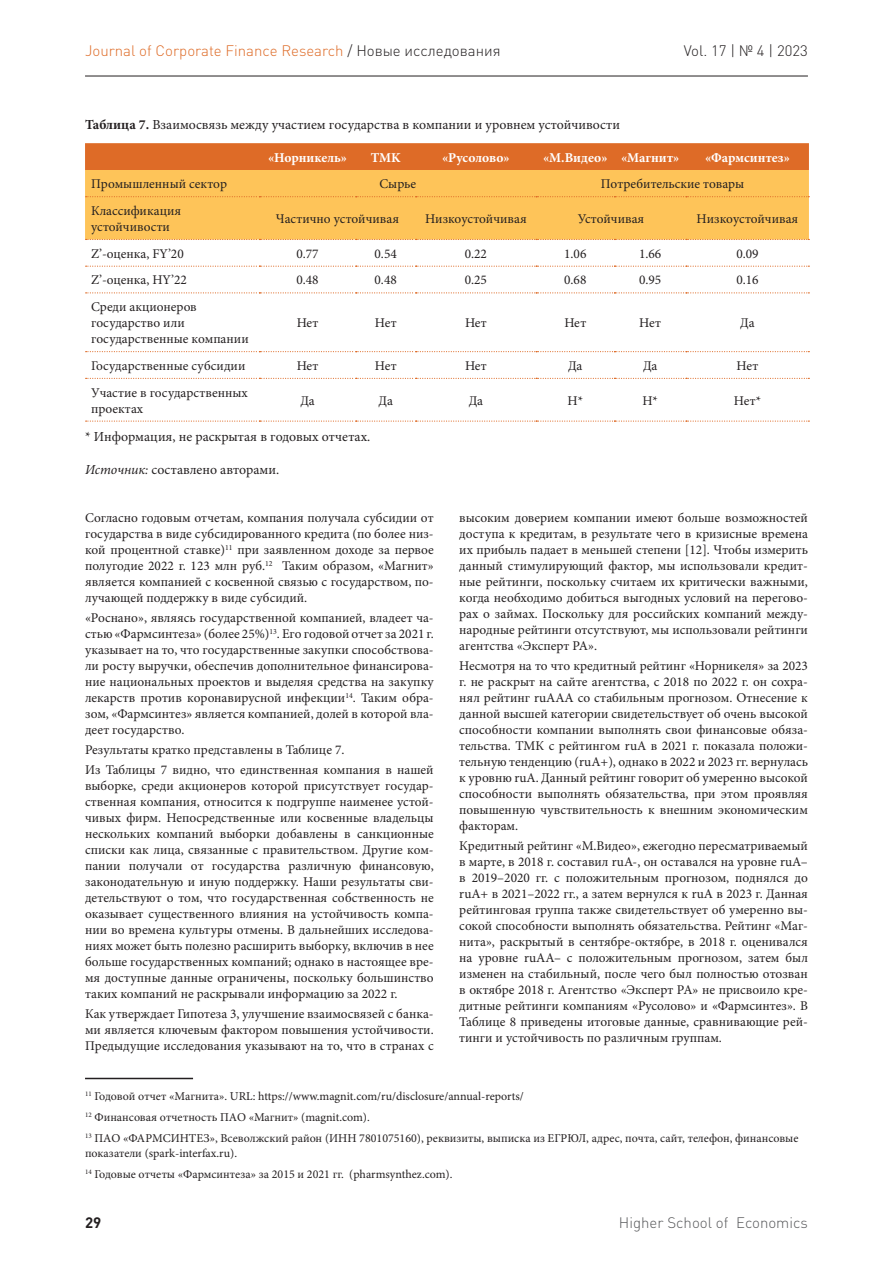
<style>
.page{position:relative;width:893px;height:1263px;background:#fff}
.page>*{position:absolute;margin:0;border:0;box-sizing:border-box;transform-origin:0 0}
.t1{font:300 15px "DIN Pro";color:#de6b27}
.t2{font:300 15px "DIN Pro";color:#57585a}
.t3{font:300 15px "DIN Pro";color:#231f20}
.t4{font:700 15px "DIN Pro";color:#231f20}
.Название_таблицы_rus{font:13.8px "Minion Pro";color:#231f20}
.источник_copy{font:13.8px "Minion Pro";color:#231f20}
.ТАБЛИЦА_ЗАГ{font:700 13.5px "Minion Pro";color:#fff}
.Текст_РУС_Курдюков{font:13.35px/16px "Minion Pro";color:#231f20;text-align:justify}
.сноска{font:12px/14.4px "Minion Pro";color:#231f20}
.s1{color:#231f20}
.s2{font-weight:700}
.s3{font-style:italic}
</style>
<div class="page">
<hr style="left:85px;top:76px;width:723px;height:1px;background:#231f20">
<div style="left:85px;top:143px;width:724px;height:27px;background:#de6b27"></div>
<div style="left:85px;top:170px;width:724px;height:69px;background:#fec459"></div>
<svg style="left:86px;top:196px;width:723px;height:1px"></svg>
<svg style="left:86px;top:239px;width:723px;height:1px"></svg>
<svg style="left:86px;top:266px;width:723px;height:1px"></svg>
<svg style="left:86px;top:292px;width:723px;height:1px"></svg>
<svg style="left:86px;top:351px;width:723px;height:1px"></svg>
<svg style="left:86px;top:378px;width:723px;height:1px"></svg>
<svg style="left:86px;top:420px;width:723px;height:2px"></svg>
<hr style="left:85px;top:1078px;width:108px;height:1px;background:#231f20">
<p class="t1" style="left:85px;top:40px;width:417px">Journal of Corporate Finance Research <span class="s1">/ Новые исследования</span></p>
<p class="t3" style="left:684px;top:40px;width:126px">Vol. 17 | № 4 | 2023</p>
<p class="Название_таблицы_rus" style="left:85px;top:115px;width:536px"><span class="s2">Таблица 7.</span> Взаимосвязь между участием государства в компании и уровнем устойчивости</p>
<p class="ТАБЛИЦА_ЗАГ" style="left:268px;top:148px;width:81px">«Норникель»</p>
<p class="ТАБЛИЦА_ЗАГ" style="left:371px;top:148px;width:32px">TMK</p>
<p class="ТАБЛИЦА_ЗАГ" style="left:442px;top:148px;width:69px">«Русолово»</p>
<p class="ТАБЛИЦА_ЗАГ" style="left:543px;top:148px;width:66px">«М.Видео»</p>
<p class="ТАБЛИЦА_ЗАГ" style="left:621px;top:148px;width:60px">«Магнит»</p>
<p class="ТАБЛИЦА_ЗАГ" style="left:705px;top:148px;width:86px">«Фармсинтез»</p>
<p class="Текст_РУС_Курдюков" style="left:91px;top:176px;width:137px">Промышленный сектор</p>
<p class="Текст_РУС_Курдюков" style="left:379px;top:176px;width:38px">Сырье</p>
<p class="Текст_РУС_Курдюков" style="left:601px;top:176px;width:145px">Потребительские товары</p>
<p class="Текст_РУС_Курдюков" style="left:91px;top:203px;width:92px">Классификация устойчивости</p>
<p class="Текст_РУС_Курдюков" style="left:276px;top:211px;width:125px">Частично устойчивая</p>
<p class="Текст_РУС_Курдюков" style="left:425px;top:211px;width:103px">Низкоустойчивая</p>
<p class="Текст_РУС_Курдюков" style="left:578px;top:211px;width:68px">Устойчивая</p>
<p class="Текст_РУС_Курдюков" style="left:697px;top:211px;width:103px">Низкоустойчивая</p>
<p class="Текст_РУС_Курдюков" style="left:91px;top:245px;width:94px">Z’-оценка, FY’20</p>
<p class="Текст_РУС_Курдюков" style="left:296px;top:245px;width:24px">0.77</p>
<p class="Текст_РУС_Курдюков" style="left:375px;top:245px;width:24px">0.54</p>
<p class="Текст_РУС_Курдюков" style="left:465px;top:245px;width:24px">0.22</p>
<p class="Текст_РУС_Курдюков" style="left:564px;top:245px;width:24px">1.06</p>
<p class="Текст_РУС_Курдюков" style="left:639px;top:245px;width:24px">1.66</p>
<p class="Текст_РУС_Курдюков" style="left:736px;top:245px;width:24px">0.09</p>
<p class="Текст_РУС_Курдюков" style="left:91px;top:272px;width:97px">Z’-оценка, HY’22</p>
<p class="Текст_РУС_Курдюков" style="left:296px;top:272px;width:24px">0.48</p>
<p class="Текст_РУС_Курдюков" style="left:375px;top:272px;width:24px">0.48</p>
<p class="Текст_РУС_Курдюков" style="left:465px;top:272px;width:24px">0.25</p>
<p class="Текст_РУС_Курдюков" style="left:564px;top:272px;width:24px">0.68</p>
<p class="Текст_РУС_Курдюков" style="left:639px;top:272px;width:24px">0.95</p>
<p class="Текст_РУС_Курдюков" style="left:736px;top:272px;width:24px">0.16</p>
<p class="Текст_РУС_Курдюков" style="left:91px;top:299px;width:159px;text-align:left">Среди акционеров государство или государственные компании</p>
<p class="Текст_РУС_Курдюков" style="left:297px;top:315px;width:23px">Нет</p>
<p class="Текст_РУС_Курдюков" style="left:375px;top:315px;width:23px">Нет</p>
<p class="Текст_РУС_Курдюков" style="left:465px;top:315px;width:23px">Нет</p>
<p class="Текст_РУС_Курдюков" style="left:564px;top:315px;width:23px">Нет</p>
<p class="Текст_РУС_Курдюков" style="left:639px;top:315px;width:23px">Нет</p>
<p class="Текст_РУС_Курдюков" style="left:740px;top:315px;width:16px">Да</p>
<p class="Текст_РУС_Курдюков" style="left:91px;top:358px;width:156px">Государственные субсидии</p>
<p class="Текст_РУС_Курдюков" style="left:297px;top:358px;width:23px">Нет</p>
<p class="Текст_РУС_Курдюков" style="left:375px;top:358px;width:23px">Нет</p>
<p class="Текст_РУС_Курдюков" style="left:465px;top:358px;width:23px">Нет</p>
<p class="Текст_РУС_Курдюков" style="left:568px;top:358px;width:16px">Да</p>
<p class="Текст_РУС_Курдюков" style="left:643px;top:358px;width:16px">Да</p>
<p class="Текст_РУС_Курдюков" style="left:736px;top:358px;width:23px">Нет</p>
<p class="Текст_РУС_Курдюков" style="left:91px;top:384px;width:158px">Участие в государственных проектах</p>
<p class="Текст_РУС_Курдюков" style="left:300px;top:392px;width:16px">Да</p>
<p class="Текст_РУС_Курдюков" style="left:378px;top:392px;width:16px">Да</p>
<p class="Текст_РУС_Курдюков" style="left:469px;top:392px;width:16px">Да</p>
<p class="Текст_РУС_Курдюков" style="left:567px;top:392px;width:17px">Н*</p>
<p class="Текст_РУС_Курдюков" style="left:642px;top:392px;width:17px">Н*</p>
<p class="Текст_РУС_Курдюков" style="left:734px;top:392px;width:29px">Нет*</p>
<p class="источник_copy" style="left:85px;top:427px;width:287px">* Информация, не раскрытая в годовых отчетах.</p>
<p class="источник_copy" style="left:85px;top:461px;width:196px"><span class="s3">Источник:</span> составлено авторами.</p>
<p class="Текст_РУС_Курдюков" style="left:85px;top:510px;width:350px">Согласно годовым отчетам, компания получала субсидии от государства в виде субсидированного кредита (по более низ&shy;кой процентной ставке)<sup>11</sup> при заявленном доходе за первое полугодие 2022 г. 123 млн руб.<sup>12</sup> Таким образом, «Магнит» является компанией с косвенной связью с государством, по&shy;лучающей поддержку в виде субсидий.</p>
<p class="Текст_РУС_Курдюков" style="left:85px;top:610px;width:350px">«Роснано», являясь государственной компанией, владеет ча&shy;стью «Фармсинтеза» (более 25%)<sup>13</sup>. Его годовой отчет за 2021 г. указывает на то, что государственные закупки способствова&shy;ли росту выручки, обеспечив дополнительное финансирова&shy;ние национальных проектов и выделяя средства на закупку лекарств против коронавирусной инфекции<sup>14</sup>. Таким обра&shy;зом, «Фармсинтез» является компанией, долей в которой вла&shy;деет государство.</p>
<p class="Текст_РУС_Курдюков" style="left:85px;top:742px;width:261px">Результаты кратко представлены в Таблице 7.</p>
<p class="Текст_РУС_Курдюков" style="left:85px;top:762px;width:350px">Из Таблицы 7 видно, что единственная компания в нашей выборке, среди акционеров которой присутствует государ&shy;ственная компания, относится к подгруппе наименее устой&shy;чивых фирм. Непосредственные или косвенные владельцы нескольких компаний выборки добавлены в санкционные списки как лица, связанные с правительством. Другие ком&shy;пании получали от государства различную финансовую, законодательную и иную поддержку. Наши результаты сви&shy;детельствуют о том, что государственная собственность не оказывает существенного влияния на устойчивость компа&shy;нии во времена культуры отмены. В дальнейших исследова&shy;ниях может быть полезно расширить выборку, включив в нее больше государственных компаний; однако в настоящее вре&shy;мя доступные данные ограничены, поскольку большинство таких компаний не раскрывали информацию за 2022 г.</p>
<p class="Текст_РУС_Курдюков" style="left:85px;top:1006px;width:350px">Как утверждает Гипотеза 3, улучшение взаимосвязей с банка&shy;ми является ключевым фактором повышения устойчивости.<br>Предыдущие исследования указывают на то, что в странах с</p>
<p class="сноска" style="left:85px;top:1089px;width:440px"><sup>11</sup> Годовой отчет «Магнита». URL: https://www.magnit.com/ru/disclosure/annual-reports/</p>
<p class="сноска" style="left:85px;top:1110px;width:286px"><sup>12</sup> Финансовая отчетность ПАО «Магнит» (magnit.com).</p>
<p class="сноска" style="left:85px;top:1131px;width:715px"><sup>13</sup> ПАО «ФАРМСИНТЕЗ», Всеволжский район (ИНН 7801075160), реквизиты, выписка из ЕГРЮЛ, адрес, почта, сайт, телефон, финансовые показатели (spark-interfax.ru).</p>
<p class="сноска" style="left:85px;top:1167px;width:369px"><sup>14</sup> Годовые отчеты «Фармсинтеза» за 2015 и 2021 гг. (pharmsynthez.com).</p>
<p class="Текст_РУС_Курдюков" style="left:459px;top:510px;width:350px">высоким доверием компании имеют больше возможностей доступа к кредитам, в результате чего в кризисные времена их прибыль падает в меньшей степени [12]. Чтобы измерить данный стимулирующий фактор, мы использовали кредит&shy;ные рейтинги, поскольку считаем их критически важными, когда необходимо добиться выгодных условий на перегово&shy;рах о займах. Поскольку для российских компаний между&shy;народные рейтинги отсутствуют, мы использовали рейтинги агентства «Эксперт РА».</p>
<p class="Текст_РУС_Курдюков" style="left:459px;top:658px;width:350px">Несмотря на то что кредитный рейтинг «Норникеля» за 2023 г. не раскрыт на сайте агентства, с 2018 по 2022 г. он сохра&shy;нял рейтинг ruAAA со стабильным прогнозом. Отнесение к данной высшей категории свидетельствует об очень высокой способности компании выполнять свои финансовые обяза&shy;тельства. ТМК с рейтингом ruA в 2021 г. показала положи&shy;тельную тенденцию (ruA+), однако в 2022 и 2023 гг. вернулась к уровню ruA. Данный рейтинг говорит об умеренно высокой способности выполнять обязательства, при этом проявляя повышенную чувствительность к внешним экономическим факторам.</p>
<p class="Текст_РУС_Курдюков" style="left:459px;top:838px;width:350px">Кредитный рейтинг «М.Видео», ежегодно пересматриваемый в марте, в 2018 г. составил ruA-, он оставался на уровне ruA– в 2019–2020 гг. с положительным прогнозом, поднялся до ruA+ в 2021–2022 гг., а затем вернулся к ruA в 2023 г. Данная рейтинговая группа также свидетельствует об умеренно вы&shy;сокой способности выполнять обязательства. Рейтинг «Маг&shy;нита», раскрытый в сентябре-октябре, в 2018 г. оценивался на уровне ruAA– с положительным прогнозом, затем был изменен на стабильный, после чего был полностью отозван в октябре 2018 г. Агентство «Эксперт РА» не присвоило кре&shy;дитные рейтинги компаниям «Русолово» и «Фармсинтез». В Таблице 8 приведены итоговые данные, сравнивающие рей&shy;тинги и устойчивость по различным группам.</p>
<p class="t4" style="left:85px;top:1212px;width:18px">29</p>
<p class="t2" style="left:619px;top:1212px;width:190px">Higher School of Economics</p>
</div>
